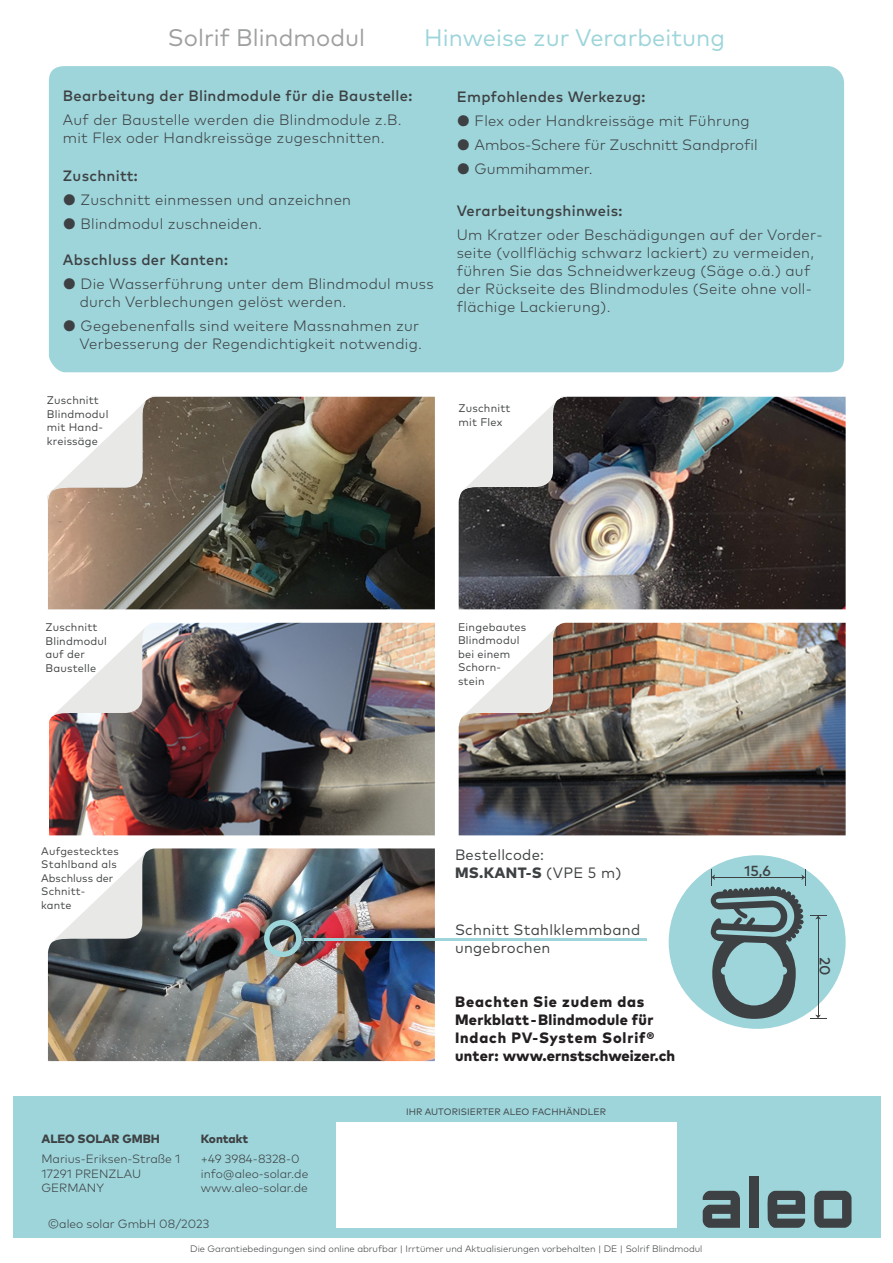
<style>
.page{position:relative;width:893px;height:1263px;background:#fff}
.page>*{position:absolute;margin:0;border:0;box-sizing:border-box;transform-origin:0 0}
.t1{font:24px "Mark Pro";color:#9dd5da}
.t2{font:24px "Mark Pro";color:#9d9fa1}
.Front_Body_Headline{font:300 15px/18px "Mark Pro";letter-spacing:.02em;color:#3e4143}
.Front_Body_Headline-2{font:500 15px "Mark Pro";letter-spacing:.02em;color:#3e4143}
.Front_Body_Headline-3{font:800 15px/18px "Mark Pro";letter-spacing:.02em;color:#231f20}
.Front_Body_Headline-4{font:300 15px "Mark Pro";color:#3e4143}
.Front_Body_Headline-5{font:15px "Mark Pro";letter-spacing:.02em;color:#3e4143}
.Front_Body_Headline-6{font:800 15px "Mark Pro";letter-spacing:.06em;color:#231f20}
.Front_Body_Headline-7{font:800 15px "Mark Pro";letter-spacing:.02em;color:#3e4143}
.t3{font:500 14.55px "Mark Pro";color:#3e4143}
.t4{font:300 12px/14.4px "Mark Pro";color:#3e4143}
.t5{font:800 12px "Mark Pro";color:#3e4143}
.Bildunterschrift_Blindmodul{font:11.1px/13.5px "Mark Pro";letter-spacing:.02em;color:#3e4143}
.Bildunterschrift_Blindmodul-2{font:10.95px/13.5px "Mark Pro";letter-spacing:.02em;color:#3e4143}
.t6{font:300 9.3px "Mark Pro";color:#3e4143}
.t7{font:9.3px "Mark Pro";letter-spacing:.005em;color:#3e4143}
.s1{font-weight:400}
</style>
<div class="page">
<img style="left:48px;top:397px;width:387px;height:212px">
<div style="left:13px;top:1096px;width:867px;height:141px;background:#9dd5da"></div>
<div style="left:336px;top:1123px;width:340px;height:105px;background:#fff"></div>
<svg style="left:767px;top:1191px;width:38px;height:37px"></svg>
<svg style="left:814px;top:1191px;width:37px;height:37px"></svg>
<svg style="left:703px;top:1191px;width:37px;height:37px"></svg>
<div style="left:749px;top:1177px;width:10px;height:51px;background:#3e4143"></div>
<img style="left:459px;top:397px;width:387px;height:212px">
<img style="left:49px;top:623px;width:386px;height:212px">
<svg style="left:49px;top:623px;width:107px;height:106px"></svg>
<img style="left:459px;top:623px;width:387px;height:212px">
<svg style="left:458px;top:622px;width:108px;height:107px"></svg>
<img style="left:48px;top:848px;width:387px;height:213px">
<svg style="left:50px;top:852px;width:96px;height:92px"></svg>
<svg style="left:47px;top:396px;width:110px;height:109px"></svg>
<svg style="left:458px;top:396px;width:108px;height:107px"></svg>
<svg style="left:264px;top:920px;width:38px;height:37px"></svg>
<hr style="left:305px;top:939px;width:130px;height:2px;background:#9dd5da">
<hr style="left:434px;top:939px;width:213px;height:2px;background:#9dd5da">
<div style="left:669px;top:855px;width:177px;height:174px;background:#9dd5da;border-radius:50%"></div>
<svg style="left:711px;top:869px;width:115px;height:150px"></svg>
<div style="left:49px;top:66px;width:795px;height:306px;background:#9dd5da"></div>
<h1 class="t2" style="left:168px;top:20px;width:199px">Solrif Blindmodul</h1>
<h1 class="t1" style="left:424px;top:20px;width:302px">Hinweise zur Verarbeitung</h1>
<p class="Front_Body_Headline-2" style="left:63px;top:85px;width:351px">Bearbeitung der Blindmodule für die Baustelle:</p>
<p class="Front_Body_Headline" style="left:63px;top:110px;width:340px">Auf der Baustelle werden die Blindmodule z.B.</p>
<p class="Front_Body_Headline" style="left:63px;top:128px;width:323px">mit Flex oder Handkreissäge zugeschnitten.</p>
<p class="Front_Body_Headline-2" style="left:63px;top:164px;width:76px">Zuschnitt:</p>
<p class="Front_Body_Headline" style="left:63px;top:190px;width:290px">● Zuschnitt einmessen und anzeichnen</p>
<p class="Front_Body_Headline" style="left:63px;top:214px;width:201px">● Blindmodul zuschneiden.</p>
<p class="Front_Body_Headline-2" style="left:63px;top:248px;width:167px">Abschluss der Kanten:</p>
<p class="Front_Body_Headline" style="left:63px;top:274px;width:372px">● Die Wasserführung unter dem Blindmodul muss</p>
<p class="Front_Body_Headline" style="left:80px;top:292px;width:268px">durch Verblechungen gelöst werden.</p>
<p class="Front_Body_Headline" style="left:63px;top:316px;width:358px">● Gegebenenfalls sind weitere Massnahmen zur</p>
<p class="Front_Body_Headline" style="left:79px;top:334px;width:344px">Verbesserung der Regendichtigkeit notwendig.</p>
<p class="Bildunterschrift_Blindmodul" style="left:47px;top:393px;width:63px">Zuschnitt<br>Blindmodul</p>
<p class="Bildunterschrift_Blindmodul" style="left:47px;top:420px;width:58px">mit Hand&shy;kreissäge</p>
<p class="Front_Body_Headline-2" style="left:457px;top:86px;width:190px">Empfohlendes Werkezug:</p>
<p class="Front_Body_Headline" style="left:457px;top:111px;width:294px">● Flex oder Handkreissäge mit Führung</p>
<p class="Front_Body_Headline-4" style="left:457px;top:134px;width:302px">● Ambos-Schere für Zuschnitt Sandprofil</p>
<p class="Front_Body_Headline-4" style="left:457px;top:158px;width:137px">● Gummihammer.</p>
<p class="Front_Body_Headline-2" style="left:457px;top:200px;width:167px">Verarbeitungshinweis:</p>
<p class="Front_Body_Headline" style="left:457px;top:225px;width:367px">Um Kratzer oder Beschädigungen auf der Vorder&shy;seite (vollflächig schwarz lackiert) zu vermeiden, führen Sie das Schneidwerkzeug (Säge o.ä.) auf der Rückseite des Blindmodules (Seite ohne voll&shy;flächige Lackierung).</p>
<p class="Bildunterschrift_Blindmodul" style="left:458px;top:400px;width:53px">Zuschnitt</p>
<p class="Bildunterschrift_Blindmodul" style="left:458px;top:414px;width:45px">mit Flex</p>
<p class="Bildunterschrift_Blindmodul" style="left:45px;top:619px;width:63px">Zuschnitt<br>Blindmodul auf der<br>Baustelle</p>
<p class="Bildunterschrift_Blindmodul-2" style="left:41px;top:843px;width:79px">Aufgestecktes<br>Stahlband als<br>Abschluss der</p>
<p class="Bildunterschrift_Blindmodul-2" style="left:41px;top:884px;width:46px">Schnitt-</p>
<p class="Bildunterschrift_Blindmodul-2" style="left:41px;top:897px;width:32px">kante</p>
<p class="Bildunterschrift_Blindmodul" style="left:458px;top:619px;width:70px">Eingebautes<br>Blindmodul bei einem<br>Schorn&shy;stein</p>
<p class="Front_Body_Headline-5" style="left:455px;top:843px;width:91px">Bestellcode:</p>
<p class="Front_Body_Headline-7" style="left:455px;top:861px;width:168px">MS.KANT-S <span class="s1">(VPE 5 m)</span></p>
<p class="Front_Body_Headline-5" style="left:455px;top:918px;width:187px">Schnitt Stahlklemmband</p>
<p class="Front_Body_Headline-5" style="left:455px;top:936px;width:97px">ungebrochen</p>
<p class="Front_Body_Headline-6" style="left:455px;top:990px;width:191px">Beachten Sie zudem das</p>
<p class="Front_Body_Headline-3" style="left:455px;top:1009px;width:222px">Merkblatt - Blindmodule für<br>Indach PV-System Solrif® unter: www.ernstschweizer.ch</p>
<p class="t3" style="left:744px;top:859px;width:28px">15,6</p>
<p class="t3" style="left:836px;top:956px;width:20px;rotate:90deg">20</p>
<p class="t5" style="left:41px;top:1129px;width:120px">ALEO SOLAR GMBH</p>
<p class="t4" style="left:41px;top:1151px;width:140px">Marius-Eriksen-Straße 1<br>17291 PRENZLAU<br>GERMANY</p>
<p class="t5" style="left:201px;top:1129px;width:49px">Kontakt</p>
<p class="t4" style="left:201px;top:1151px;width:109px">+49 3984-8328-0 info@aleo-solar.de www.aleo-solar.de</p>
<p class="t7" style="left:406px;top:1105px;width:201px">IHR AUTORISIERTER ALEO FACHHÄNDLER</p>
<p class="t4" style="left:48px;top:1215px;width:163px">©aleo solar GmbH 08/2023</p>
<p class="t6" style="left:190px;top:1241px;width:514px">Die Garantiebedingungen sind online abrufbar | Irrtümer und Aktualisierungen vorbehalten | DE | Solrif Blindmodul</p>
</div>
